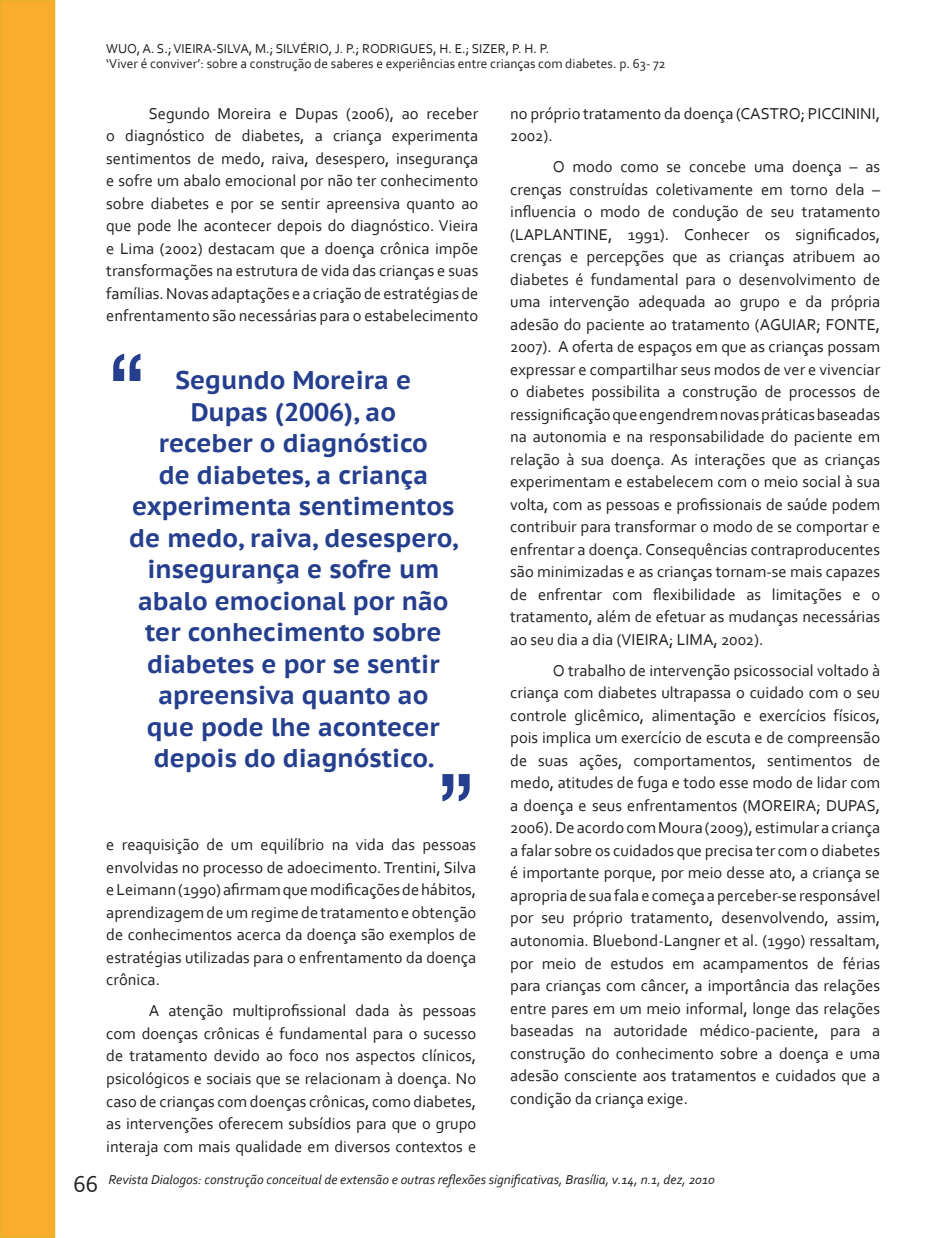
<style>
.page{position:relative;width:944px;height:1238px;background:#fff}
.page>*{position:absolute;margin:0;border:0;box-sizing:border-box;transform-origin:0 0}
.t1{font:108px "Bangla Sangam MN";color:#253f8e}
.tit-art{font:700 25.5px/31.5px "PT Sans Caption";color:#253f8e;text-align:center}
.t2{font:16.5px/22.5px "Corbel";color:#231f20;text-align:justify}
.cabeçalho{font:13.5px "Corbel";color:#231f20}
.t3{font:italic 13.5px "Corbel";color:#231f20}
.s1{font-style:normal;font-size:24px}
</style>
<div class="page">
<div style="left:0;top:0;width:55px;height:1237px;background:#faac2c;border:2px solid #e8b12a"></div>
<p class="cabeçalho" style="left:106px;top:40px;width:445px">WUO, A. S.; VIEIRA-SILVA, M.; SILVÉRIO, J. P.; RODRIGUES, H. E.; SIZER, P. H. P.</p>
<p class="cabeçalho" style="left:106px;top:55px;width:561px">‘Viver é conviver’: sobre a construção de saberes e experiências entre crianças com diabetes. p. 63- 72</p>
<p class="t2" style="left:106px;top:101px;width:374px;text-indent:43px">Segundo Moreira e Dupas (2006), ao receber o diagnóstico de diabetes, a criança experimenta sentimentos de medo, raiva, desespero, insegurança e sofre um abalo emocional por não ter conhecimento sobre diabetes e por se sentir apreensiva quanto ao que pode lhe acontecer depois do diagnóstico. Vieira e Lima (2002) destacam que a doença crônica impõe transformações na estrutura de vida das crianças e suas famílias. Novas adaptações e a criação de estratégias de enfrentamento são necessárias para o estabelecimento</p>
<p class="t2" style="left:510px;top:101px;width:371px">no próprio tratamento da doença (CASTRO; PICCININI,<br>2002).</p>
<p class="t2" style="left:510px;top:155px;width:371px;text-indent:43px">O modo como se concebe uma doença – as crenças construídas coletivamente em torno dela – influencia o modo de condução de seu tratamento (LAPLANTINE, 1991). Conhecer os significados, crenças e percepções que as crianças atribuem ao diabetes é fundamental para o desenvolvimento de uma intervenção adequada ao grupo e da própria adesão do paciente ao tratamento (AGUIAR; FONTE, 2007). A oferta de espaços em que as crianças possam expressar e compartilhar seus modos de ver e vivenciar o diabetes possibilita a construção de processos de ressignificação que engendrem novas práticas baseadas na autonomia e na responsabilidade do paciente em relação à sua doença. As interações que as crianças experimentam e estabelecem com o meio social à sua volta, com as pessoas e profissionais de saúde podem contribuir para transformar o modo de se comportar e enfrentar a doença. Consequências contraproducentes são minimizadas e as crianças tornam-se mais capazes de enfrentar com flexibilidade as limitações e o tratamento, além de efetuar as mudanças necessárias ao seu dia a dia (VIEIRA; LIMA, 2002).</p>
<p class="t2" style="left:510px;top:658px;width:371px;text-indent:43px">O trabalho de intervenção psicossocial voltado à criança com diabetes ultrapassa o cuidado com o seu controle glicêmico, alimentação e exercícios físicos, pois implica um exercício de escuta e de compreensão de suas ações, comportamentos, sentimentos de medo, atitudes de fuga e todo esse modo de lidar com a doença e seus enfrentamentos (MOREIRA; DUPAS, 2006). De acordo com Moura (2009), estimular a criança a falar sobre os cuidados que precisa ter com o diabetes é importante porque, por meio desse ato, a criança se apropria de sua fala e começa a perceber-se responsável por seu próprio tratamento, desenvolvendo, assim, autonomia. Bluebond-Langner et al. (1990) ressaltam, por meio de estudos em acampamentos de férias para crianças com câncer, a importância das relações entre pares em um meio informal, longe das relações baseadas na autoridade médico-paciente, para a construção do conhecimento sobre a doença e uma adesão consciente aos tratamentos e cuidados que a condição da criança exige.</p>
<p class="t1" style="left:107px;top:328px;width:40px">“</p>
<p class="tit-art" style="left:176px;top:364px;width:237px">Segundo Moreira e</p>
<p class="tit-art" style="left:129px;top:395px;width:331px">Dupas (2006), ao<br>receber o diagnóstico<br>de diabetes, a criança experimenta sentimentos de medo, raiva, desespero, insegurança e sofre um abalo emocional por não ter conhecimento sobre diabetes e por se sentir apreensiva quanto ao<br>que pode lhe acontecer depois do diagnóstico.</p>
<p class="t1" style="left:476px;top:826px;width:40px;rotate:-180deg">“</p>
<p class="t2" style="left:106px;top:833px;width:371px">e reaquisição de um equilíbrio na vida das pessoas envolvidas no processo de adoecimento. Trentini, Silva e Leimann (1990) afirmam que modificações de hábitos, aprendizagem de um regime de tratamento e obtenção de conhecimentos acerca da doença são exemplos de estratégias utilizadas para o enfrentamento da doença crônica.</p>
<p class="t2" style="left:106px;top:999px;width:371px;text-indent:43px">A atenção multiprofissional dada às pessoas com doenças crônicas é fundamental para o sucesso de tratamento devido ao foco nos aspectos clínicos, psicológicos e sociais que se relacionam à doença. No caso de crianças com doenças crônicas, como diabetes, as intervenções oferecem subsídios para que o grupo interaja com mais qualidade em diversos contextos e</p>
<p class="t3" style="left:73px;top:1171px;width:643px"><span class="s1">66</span> Revista Dialogos: construção conceitual de extensão e outras reflexões significativas, Brasília, v.14, n.1, dez, 2010</p>
</div>
